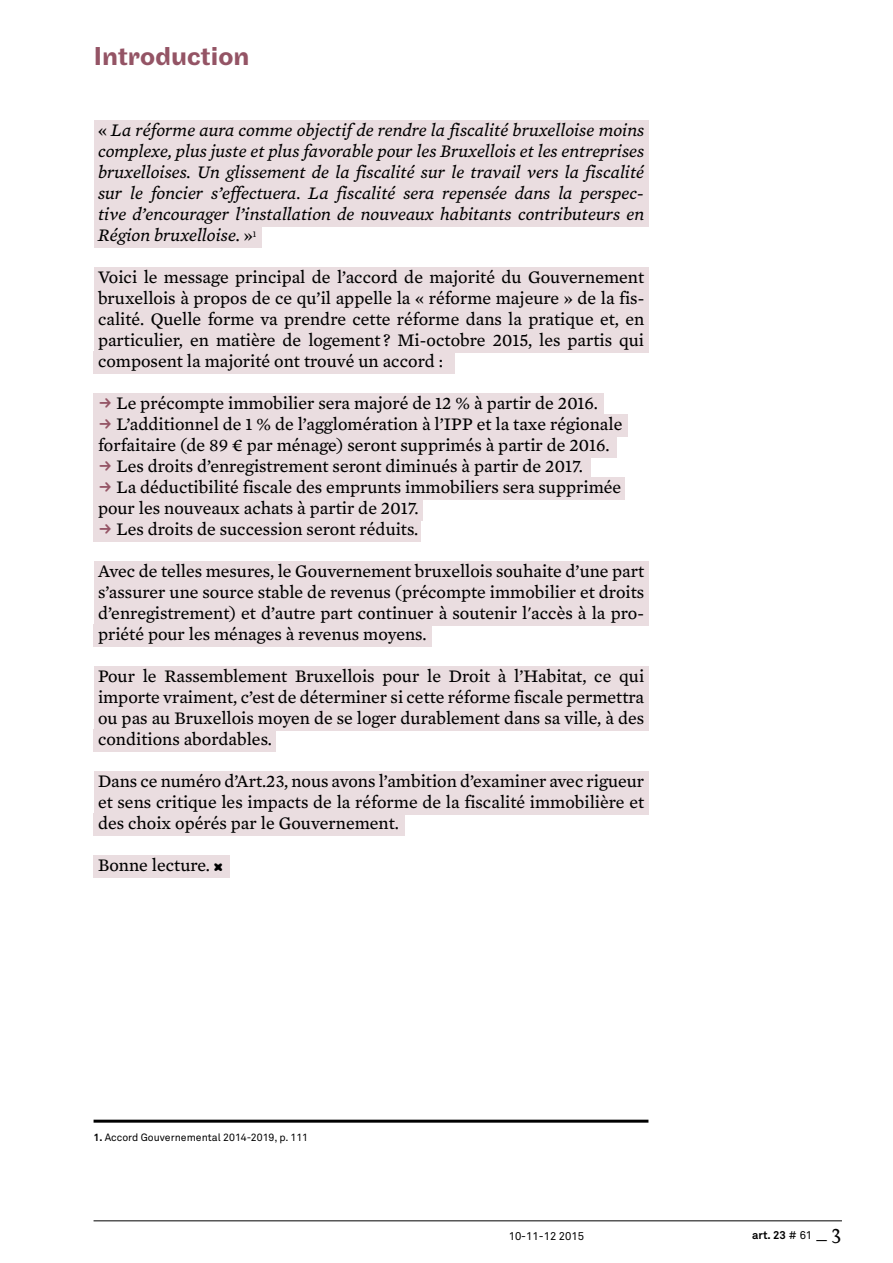
<style>
.page{position:relative;width:893px;height:1263px;background:#fff}
.page>*{position:absolute;margin:0;border:0;box-sizing:border-box;transform-origin:0 0}
.t1{font:500 27px "Maple";color:#945465}
.t2{font:18px/21px "Mercury Text G3";color:#000;text-align:justify}
.t3{font:italic 18px/21px "Mercury Text G3";color:#000;text-align:justify}
.t4{font:11.25px "Akkurat";color:#000}
.t5{font:700 11.25px "Akkurat";color:#000}
.t6{font:10.5px "Akkurat";color:#000}
.s1{font-style:normal}
.s2{font-weight:700}
.s3{font-weight:400}
.s4{font-family:"DTL Documenta SP Regular";font-weight:400;font-size:21px}
</style>
<div class="page">
<hr style="left:94px;top:1220px;width:748px;height:1px;background:#000">
<div style="left:94px;top:120px;width:554px;height:23px;background:#eadde0"></div>
<div style="left:94px;top:141px;width:554px;height:23px;background:#eadde0"></div>
<div style="left:94px;top:162px;width:554px;height:23px;background:#eadde0"></div>
<div style="left:94px;top:183px;width:554px;height:23px;background:#eadde0"></div>
<div style="left:94px;top:204px;width:554px;height:23px;background:#eadde0"></div>
<div style="left:94px;top:225px;width:167px;height:23px;background:#eadde0"></div>
<div style="left:94px;top:267px;width:554px;height:23px;background:#eadde0"></div>
<div style="left:94px;top:288px;width:554px;height:23px;background:#eadde0"></div>
<div style="left:94px;top:309px;width:554px;height:23px;background:#eadde0"></div>
<div style="left:94px;top:330px;width:554px;height:23px;background:#eadde0"></div>
<div style="left:94px;top:351px;width:361px;height:23px;background:#eadde0"></div>
<div style="left:94px;top:393px;width:510px;height:23px;background:#eadde0"></div>
<div style="left:94px;top:414px;width:534px;height:23px;background:#eadde0"></div>
<div style="left:94px;top:435px;width:523px;height:23px;background:#eadde0"></div>
<div style="left:94px;top:456px;width:497px;height:23px;background:#eadde0"></div>
<div style="left:94px;top:477px;width:531px;height:23px;background:#eadde0"></div>
<div style="left:94px;top:498px;width:329px;height:23px;background:#eadde0"></div>
<div style="left:94px;top:519px;width:327px;height:23px;background:#eadde0"></div>
<div style="left:94px;top:561px;width:554px;height:23px;background:#eadde0"></div>
<div style="left:94px;top:582px;width:554px;height:23px;background:#eadde0"></div>
<div style="left:94px;top:603px;width:554px;height:23px;background:#eadde0"></div>
<div style="left:94px;top:624px;width:338px;height:23px;background:#eadde0"></div>
<div style="left:94px;top:666px;width:554px;height:23px;background:#eadde0"></div>
<div style="left:94px;top:687px;width:554px;height:23px;background:#eadde0"></div>
<div style="left:94px;top:708px;width:554px;height:23px;background:#eadde0"></div>
<div style="left:94px;top:729px;width:182px;height:23px;background:#eadde0"></div>
<div style="left:94px;top:771px;width:554px;height:23px;background:#eadde0"></div>
<div style="left:94px;top:792px;width:554px;height:23px;background:#eadde0"></div>
<div style="left:94px;top:813px;width:311px;height:23px;background:#eadde0"></div>
<div style="left:94px;top:855px;width:136px;height:23px;background:#eadde0"></div>
<hr style="left:94px;top:1120px;width:554px;height:3px;background:#000">
<h1 class="t1" style="left:94px;top:40px;width:157px">Introduction</h1>
<p class="t3" style="left:98px;top:120px;width:548px"><span class="s1">«</span> La réforme aura comme objectif de rendre la fiscalité bruxelloise moins complexe, plus juste et plus favorable pour les Bruxellois et les entreprises bruxelloises. Un glissement de la fiscalité sur le travail vers la fiscalité sur le foncier s’effectuera. La fiscalité sera repensée dans la perspec&shy;tive d’encourager l’installation de nouveaux habitants contributeurs en Région bruxelloise. <span class="s1">»</span><sup>1</sup></p>
<p class="t2" style="left:98px;top:267px;width:548px">Voici le message principal de l’accord de majorité du Gouvernement bruxellois à propos de ce qu’il appelle la « réforme majeure » de la fis&shy;calité. Quelle forme va prendre cette réforme dans la pratique et, en particulier, en matière de logement ? Mi-octobre 2015, les partis qui composent la majorité ont trouvé un accord :</p>
<p class="t2" style="left:116px;top:393px;width:483px">Le précompte immobilier sera majoré de 12 % à partir de 2016.</p>
<p class="t2" style="left:116px;top:414px;width:507px">L’additionnel de 1 % de l’agglomération à l’IPP et la taxe régionale</p>
<p class="t2" style="left:98px;top:435px;width:513px">forfaitaire (de 89 ¤ par ménage) seront supprimés à partir de 2016.</p>
<p class="t2" style="left:116px;top:456px;width:468px">Les droits d’enregistrement seront diminués à partir de 2017.</p>
<p class="t2" style="left:116px;top:477px;width:506px">La déductibilité fiscale des emprunts immobiliers sera supprimée</p>
<p class="t2" style="left:98px;top:498px;width:322px">pour les nouveaux achats à partir de 2017.</p>
<p class="t2" style="left:116px;top:519px;width:303px">Les droits de succession seront réduits.</p>
<p class="t2" style="left:98px;top:561px;width:548px">Avec de telles mesures, le Gouvernement bruxellois souhaite d’une part s’assurer une source stable de revenus (précompte immobilier et droits d’enregistrement) et d’autre part continuer à soutenir l'accès à la pro&shy;priété pour les ménages à revenus moyens.</p>
<p class="t2" style="left:98px;top:666px;width:548px">Pour le Rassemblement Bruxellois pour le Droit à l’Habitat, ce qui importe vraiment, c’est de déterminer si cette réforme fiscale permettra ou pas au Bruxellois moyen de se loger durablement dans sa ville, à des conditions abordables.</p>
<p class="t2" style="left:98px;top:771px;width:548px">Dans ce numéro d’Art.23, nous avons l’ambition d’examiner avec rigueur et sens critique les impacts de la réforme de la fiscalité immobilière et des choix opérés par le Gouvernement.</p>
<p class="t2" style="left:98px;top:855px;width:114px">Bonne lecture.</p>
<p class="t6" style="left:94px;top:1130px;width:216px"><span class="s2">1.</span> Accord Gouvernemental 2014-2019, p. 111</p>
<p class="t4" style="left:509px;top:1229px;width:77px">10-11-12 2015</p>
<p class="t5" style="left:752px;top:1228px;width:91px">art. 23 <span class="s3"># 61</span> <span class="s4">_ 3</span></p>
</div>
